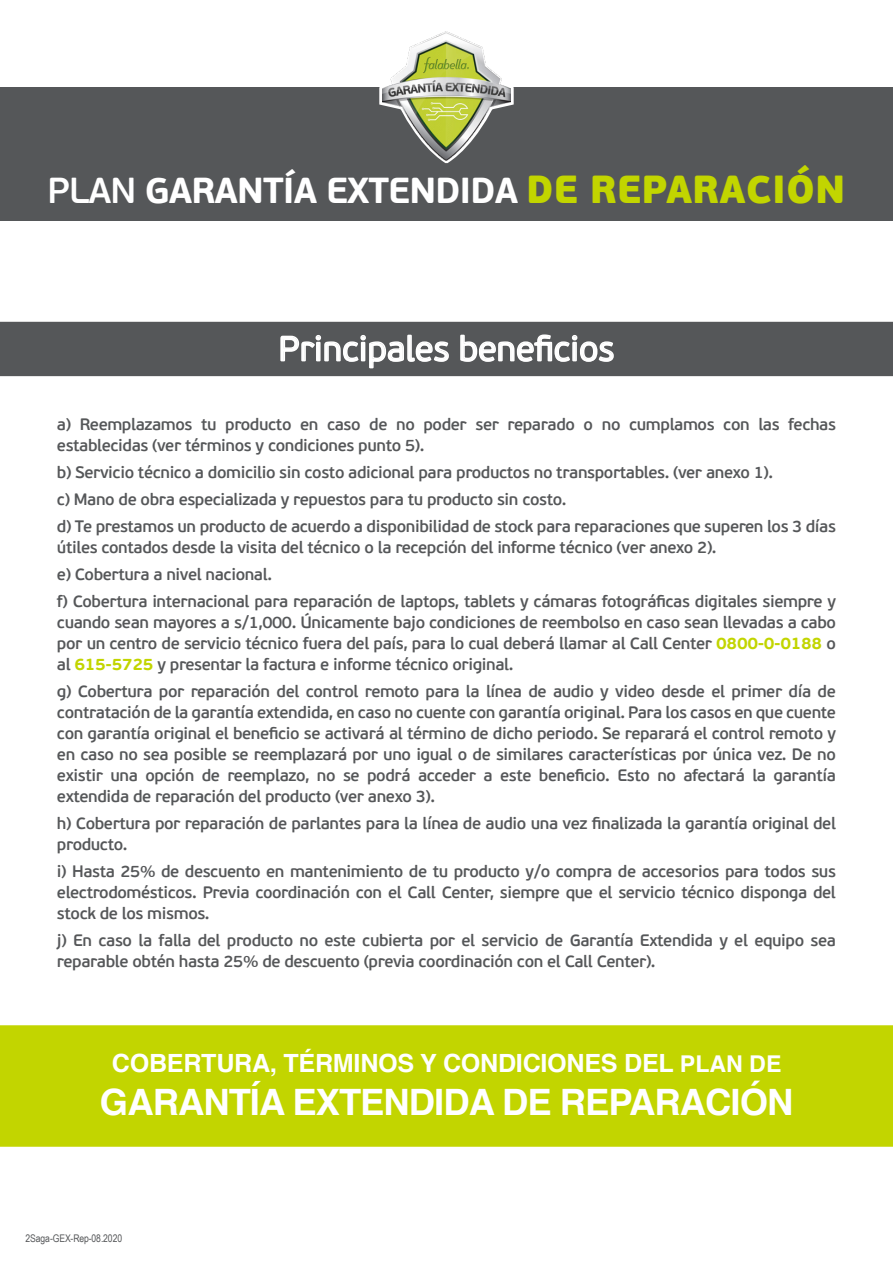
<style>
.page{position:relative;width:893px;height:1263px;background:#fff}
.page>*{position:absolute;margin:0;border:0;box-sizing:border-box;transform-origin:0 0}
.t1{font:700 36.3px "Helvetica";letter-spacing:-.025em;color:#fff}
.t2{font:700 36px "PF Beau Sans Pro";letter-spacing:-.025em;color:#fff}
.t3{font:34.5px "PF Beau Sans Pro";color:#fff}
.t4{font:700 25.05px "Helvetica";letter-spacing:-.01em;color:#fff}
.t5{font:600 16.5px/21px "PF Beau Sans Pro";letter-spacing:-.025em;color:#555759}
.t6{font:10.5px "Arial Narrow";letter-spacing:-.01em;color:#555759}
.s1{font-weight:600}
.s2{font-weight:900;font-size:39px;color:#c2d500}
.s3{font-weight:700;color:#c2d500}
.s4{font-size:23.1px}
</style>
<div class="page">
<div style="left:0;top:1025px;width:893px;height:122px;background:#c2d500"></div>
<div style="left:0;top:322px;width:893px;height:54px;background:#555759"></div>
<svg style="left:279px;top:333px;width:171px;height:37px;background:#797b7c"></svg>
<svg style="left:459px;top:323px;width:156px;height:40px;background:#77797a"></svg>
<div style="left:0;top:87px;width:893px;height:133px;background:#555759"></div>
<svg style="left:379px;top:31px;width:135px;height:133px"></svg>
<img style="left:383px;top:32px;width:128px;height:128px">
<h2 class="t2" style="left:47px;top:169px;width:800px"><span class="s1">PLAN</span> GARANTÍA EXTENDIDA <span class="s2">DE REPARACIÓN</span></h2>
<h3 class="t3" style="left:279px;top:329px;width:337px">Principales beneficios</h3>
<p class="t5" style="left:57px;top:414px;width:780px">a) Reemplazamos tu producto en caso de no poder ser reparado o no cumplamos con las fechas establecidas (ver términos y condiciones punto 5).</p>
<p class="t5" style="left:57px;top:459px;width:780px;line-height:27px">b) Servicio técnico a domicilio sin costo adicional para productos no transportables. (ver anexo 1).<br>c) Mano de obra especializada y repuestos para tu producto sin costo.<br>d) Te prestamos un producto de acuerdo a disponibilidad de stock para reparaciones que superen los 3 días</p>
<p class="t5" style="left:57px;top:534px;width:780px;line-height:27px">útiles contados desde la visita del técnico o la recepción del informe técnico (ver anexo 2).<br>e) Cobertura a nivel nacional.<br>f) Cobertura internacional para reparación de laptops, tablets y cámaras fotográficas digitales siempre y</p>
<p class="t5" style="left:57px;top:612px;width:780px;text-align:justify">cuando sean mayores a s/1,000. Únicamente bajo condiciones de reembolso en caso sean llevadas a cabo por un centro de servicio técnico fuera del país, para lo cual deberá llamar al Call Center <span class="s3">0800-0-0188</span> o al <span class="s3">615-5725</span> y presentar la factura e informe técnico original.</p>
<p class="t5" style="left:57px;top:681px;width:781px;text-align:justify">g) Cobertura por reparación del control remoto para la línea de audio y video desde el primer día de contratación de la garantía extendida, en caso no cuente con garantía original. Para los casos en que cuente con garantía original el beneficio se activará al término de dicho periodo. Se reparará el control remoto y en caso no sea posible se reemplazará por uno igual o de similares características por única vez. De no existir una opción de reemplazo, no se podrá acceder a este beneficio. Esto no afectará la garantía extendida de reparación del producto (ver anexo 3).</p>
<p class="t5" style="left:57px;top:813px;width:780px">h) Cobertura por reparación de parlantes para la línea de audio una vez finalizada la garantía original del producto.</p>
<p class="t5" style="left:57px;top:861px;width:780px;text-align:justify">i) Hasta 25% de descuento en mantenimiento de tu producto y/o compra de accesorios para todos sus electrodomésticos. Previa coordinación con el Call Center, siempre que el servicio técnico disponga del stock de los mismos.</p>
<p class="t5" style="left:57px;top:930px;width:780px">j) En caso la falla del producto no este cubierta por el servicio de Garantía Extendida y el equipo sea reparable obtén hasta 25% de descuento (previa coordinación con el Call Center).</p>
<h3 class="t4" style="left:112px;top:1043px;width:671px">COBERTURA, TÉRMINOS Y CONDICIONES DEL <span class="s4">PLAN DE</span></h3>
<h1 class="t1" style="left:100px;top:1072px;width:695px">GARANTÍA EXTENDIDA DE REPARACIÓN</h1>
<p class="t6" style="left:26px;top:1231px;width:98px">2Saga-GEX-Rep-08.2020</p>
</div>
